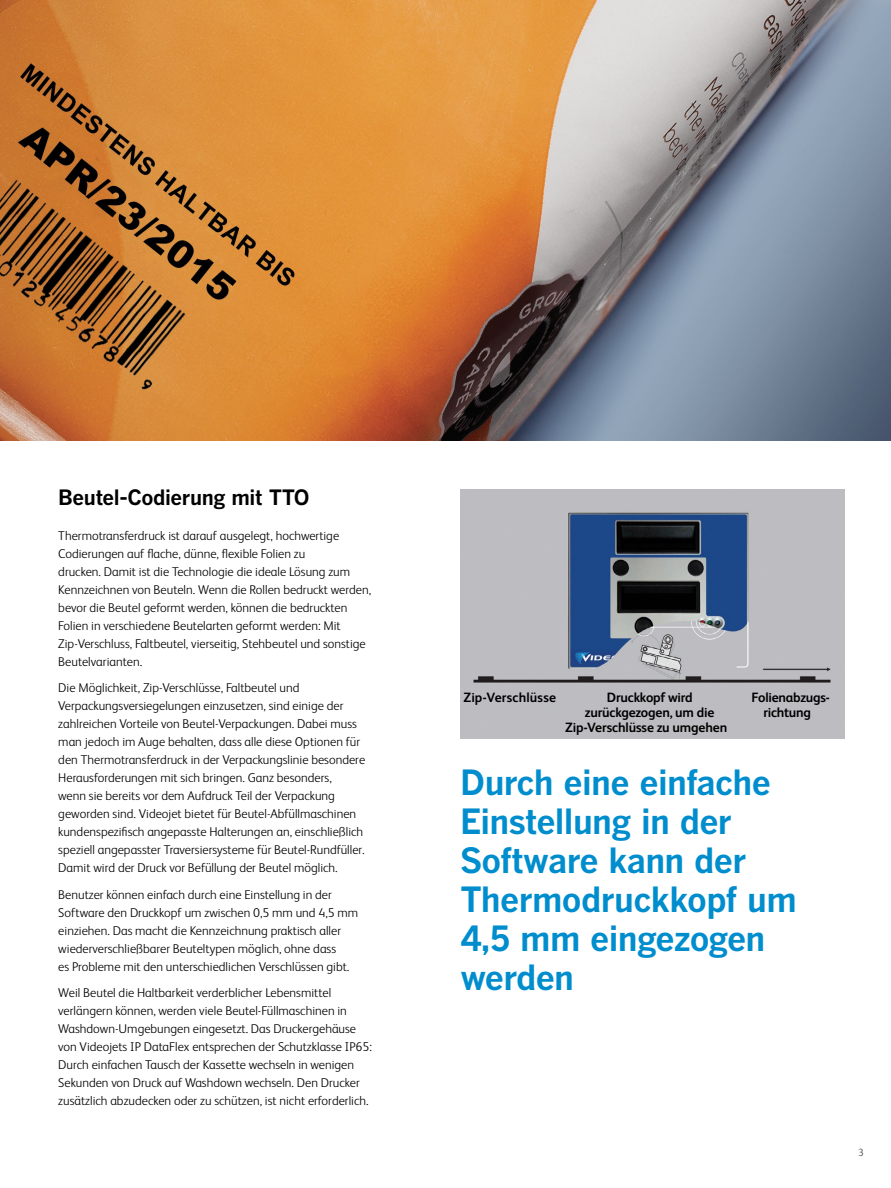
<style>
.page{position:relative;width:891px;height:1188px;background:#fff}
.page>*{position:absolute;margin:0;border:0;box-sizing:border-box;transform-origin:0 0}
.t1{font:34.5px/39px "Benton Got Bol";letter-spacing:-.02em;color:#008dcd}
.t2{font:21px "Benton Got Bol";letter-spacing:-.02em;color:#000}
.t3{font:700 13.5px/15px "FS Albert";letter-spacing:-.015em;color:#000;text-align:center}
.t4{font:700 13.5px "FS Albert";letter-spacing:.01em;color:#000}
.t5{font:300 12.75px/18px "FS Albert";color:#000}
.t6{font:300 10.5px "FS Albert";color:#404042}
</style>
<div class="page">
<img style="left:0;top:0;width:891px;height:441px">
<img style="left:460px;top:489px;width:385px;height:250px">
<h2 class="t2" style="left:58px;top:484px;width:253px">Beutel-Codierung mit TTO</h2>
<p class="t5" style="left:58px;top:526px;width:314px">Thermotransferdruck ist darauf ausgelegt, hochwertige Codierungen auf flache, dünne, flexible Folien zu<br>drucken. Damit ist die Technologie die ideale Lösung zum Kennzeichnen von Beuteln. Wenn die Rollen bedruckt werden, bevor die Beutel geformt werden, können die bedruckten Folien in verschiedene Beutelarten geformt werden: Mit Zip-Verschluss, Faltbeutel, vierseitig, Stehbeutel und sonstige Beutelvarianten.</p>
<p class="t5" style="left:58px;top:679px;width:308px">Die Möglichkeit, Zip-Verschlüsse, Faltbeutel und Verpackungsversiegelungen einzusetzen, sind einige der zahlreichen Vorteile von Beutel-Verpackungen. Dabei muss man jedoch im Auge behalten, dass alle diese Optionen für den Thermotransferdruck in der Verpackungslinie besondere Herausforderungen mit sich bringen. Ganz besonders,<br>wenn sie bereits vor dem Aufdruck Teil der Verpackung geworden sind. Videojet bietet für Beutel-Abfüllmaschinen kundenspezifisch angepasste Halterungen an, einschließlich speziell angepasster Traversiersysteme für Beutel-Rundfüller.<br>Damit wird der Druck vor Befüllung der Beutel möglich.</p>
<p class="t5" style="left:58px;top:885px;width:301px">Benutzer können einfach durch eine Einstellung in der Software den Druckkopf um zwischen 0,5 mm und 4,5 mm einziehen. Das macht die Kennzeichnung praktisch aller wiederverschließbarer Beuteltypen möglich, ohne dass<br>es Probleme mit den unterschiedlichen Verschlüssen gibt.</p>
<p class="t5" style="left:58px;top:984px;width:315px">Weil Beutel die Haltbarkeit verderblicher Lebensmittel verlängern können, werden viele Beutel-Füllmaschinen in Washdown-Umgebungen eingesetzt. Das Druckergehäuse von Videojets IP DataFlex entsprechen der Schutzklasse IP65:<br>Durch einfachen Tausch der Kassette wechseln in wenigen Sekunden von Druck auf Washdown wechseln. Den Drucker zusätzlich abzudecken oder zu schützen, ist nicht erforderlich.</p>
<p class="t4" style="left:463px;top:689px;width:94px">Zip-Verschlüsse</p>
<p class="t3" style="left:565px;top:689px;width:164px">Druckkopf wird zurückgezogen, um die<br>Zip-Verschlüsse zu umgehen</p>
<p class="t3" style="left:751px;top:689px;width:80px">Folienabzugs&shy;richtung</p>
<h1 class="t1" style="left:460px;top:762px;width:338px">Durch eine einfache<br>Einstellung in der<br>Software kann der<br>Thermodruckkopf um<br>4,5 mm eingezogen werden</h1>
<p class="t6" style="left:858px;top:1147px;width:7px">3</p>
</div>
